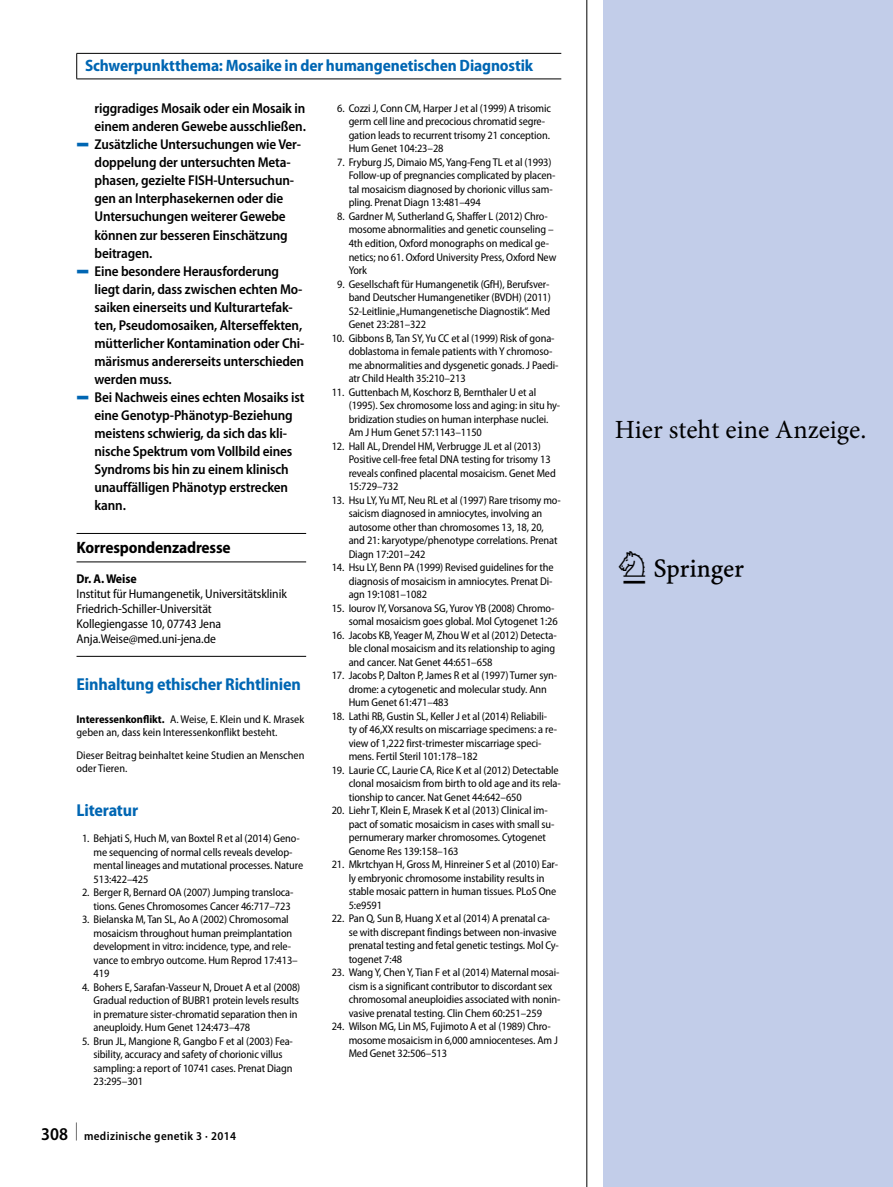
<style>
.page{position:relative;width:893px;height:1187px;background:#fff}
.page>*{position:absolute;margin:0;border:0;box-sizing:border-box;transform-origin:0 0}
.t1{font:45.75px "Springnew";color:#000}
.t2{font:26.25px "Minion Pro";color:#000}
.t3{font:700 semi-condensed 17.25px "Myriad Pro";letter-spacing:-.01em;color:#0066b3}
.t4{font:700 semi-condensed 16.5px "Myriad Pro";letter-spacing:-.005em;color:#0066b3}
.t5{font:700 semi-condensed 16.5px "Myriad Pro";letter-spacing:-.01em;color:#000}
.t6{font:600 semi-condensed 14.25px "Myriad Pro";letter-spacing:-.01em;color:#000}
.t7{font:semi-condensed 12.75px/15px "Myriad Pro";letter-spacing:-.01em;color:#000}
.t8{font:700 semi-condensed 12.75px "Myriad Pro";letter-spacing:-.01em;color:#000}
.t9{font:600 semi-condensed 12px "Myriad Pro";letter-spacing:.03em;color:#000}
.t10{font:semi-condensed 11.25px/13.5px "Myriad Pro";letter-spacing:-.01em;color:#000}
.s1{font-family:"Blik Buttons";font-weight:400;font-stretch:normal;color:#0066b3}
.s2{font-weight:700}
.s3{font-size:18px}
</style>
<div class="page">
<hr style="left:77px;top:533px;width:229px;height:1px;background:#000">
<hr style="left:77px;top:561px;width:229px;height:1px;background:#000">
<hr style="left:77px;top:656px;width:229px;height:1px;background:#000">
<div style="left:604px;top:0;width:289px;height:1186px;background:#c2cde9"></div>
<svg style="left:76px;top:54px;width:1px;height:25px"></svg>
<hr style="left:77px;top:79px;width:484px;height:1px;background:#000">
<hr style="left:77px;top:53px;width:484px;height:1px;background:#000">
<hr style="left:587px;top:0;width:1px;height:1186px;background:#000">
<h3 class="t4" style="left:85px;top:56px;width:450px">Schwerpunktthema: Mosaike in der humangenetischen Diagnostik</h3>
<p class="t6" style="left:95px;top:101px;width:212px">riggradiges Mosaik oder ein Mosaik in</p>
<p class="t6" style="left:95px;top:119px;width:213px">einem anderen Gewebe ausschließen.</p>
<p class="t6" style="left:77px;top:137px;width:226px"><span class="s1">5</span> Zusätzliche Untersuchungen wie Ver-</p>
<p class="t6" style="left:95px;top:155px;width:198px">doppelung der untersuchten Meta-</p>
<p class="t6" style="left:95px;top:173px;width:201px">phasen, gezielte FISH-Untersuchun-</p>
<p class="t6" style="left:95px;top:191px;width:190px">gen an Interphasekernen oder die</p>
<p class="t6" style="left:95px;top:209px;width:193px">Untersuchungen weiterer Gewebe</p>
<p class="t6" style="left:95px;top:227px;width:195px">können zur besseren Einschätzung</p>
<p class="t6" style="left:95px;top:245px;width:59px">beitragen.</p>
<p class="t6" style="left:77px;top:263px;width:204px"><span class="s1">5</span> Eine besondere Herausforderung</p>
<p class="t6" style="left:95px;top:281px;width:209px">liegt darin, dass zwischen echten Mo-</p>
<p class="t6" style="left:95px;top:299px;width:200px">saiken einerseits und Kulturartefak-</p>
<p class="t6" style="left:95px;top:317px;width:209px">ten, Pseudomosaiken, Alterseffekten,</p>
<p class="t6" style="left:95px;top:335px;width:211px">mütterlicher Kontamination oder Chi-</p>
<p class="t6" style="left:95px;top:353px;width:211px">märismus andererseits unterschieden</p>
<p class="t6" style="left:95px;top:371px;width:79px">werden muss.</p>
<p class="t6" style="left:77px;top:389px;width:229px"><span class="s1">5</span> Bei Nachweis eines echten Mosaiks ist</p>
<p class="t6" style="left:95px;top:407px;width:200px">eine Genotyp-Phänotyp-Beziehung</p>
<p class="t6" style="left:95px;top:425px;width:194px">meistens schwierig, da sich das kli-</p>
<p class="t6" style="left:95px;top:443px;width:199px">nische Spektrum vom Vollbild eines</p>
<p class="t6" style="left:95px;top:461px;width:196px">Syndroms bis hin zu einem klinisch</p>
<p class="t6" style="left:95px;top:479px;width:195px">unauffälligen Phänotyp erstrecken</p>
<p class="t6" style="left:95px;top:497px;width:33px">kann.</p>
<h3 class="t5" style="left:77px;top:538px;width:156px">Korrespondenzadresse</h3>
<p class="t8" style="left:77px;top:572px;width:62px">Dr. A. Weise</p>
<p class="t7" style="left:77px;top:587px;width:212px">Institut für Humangenetik, Universitätsklinik Friedrich-Schiller-Universität<br>Kollegiengasse 10, 07743 Jena Anja.Weise@med.uni-jena.de</p>
<h3 class="t3" style="left:77px;top:674px;width:226px">Einhaltung ethischer Richtlinien</h3>
<p class="t10" style="left:77px;top:712px;width:229px"><span class="s2">Interessenkonflikt.</span> A. Weise, E. Klein und K. Mrasek geben an, dass kein Interessenkonflikt besteht.</p>
<p class="t10" style="left:77px;top:748px;width:229px">Dieser Beitrag beinhaltet keine Studien an Menschen oder Tieren.</p>
<h3 class="t3" style="left:77px;top:800px;width:63px">Literatur</h3>
<p class="t10" style="left:94px;top:831px;width:211px;text-indent:-11px">1. Behjati S, Huch M, van Boxtel R et al (2014) Geno&shy;me sequencing of normal cells reveals develop&shy;mental lineages and mutational processes. Nature 513:422–425</p>
<p class="t10" style="left:82px;top:885px;width:213px;text-align:right">2. Berger R, Bernard OA (2007) Jumping transloca&shy;tions. Genes Chromosomes Cancer 46:717–723</p>
<p class="t10" style="left:94px;top:912px;width:206px;text-indent:-11px">3. Bielanska M, Tan SL, Ao A (2002) Chromosomal mosaicism throughout human preimplantation development in vitro: incidence, type, and rele&shy;vance to embryo outcome. Hum Reprod 17:413– 419</p>
<p class="t10" style="left:94px;top:980px;width:208px;text-indent:-11px">4. Bohers E, Sarafan-Vasseur N, Drouet A et al (2008)<br>Gradual reduction of BUBR1 protein levels results in premature sister-chromatid separation then in aneuploidy. Hum Genet 124:473–478</p>
<p class="t10" style="left:94px;top:1034px;width:201px;text-indent:-11px">5. Brun JL, Mangione R, Gangbo F et al (2003) Fea&shy;sibility, accuracy and safety of chorionic villus sampling: a report of 10741 cases. Prenat Diagn 23:295–301</p>
<p class="t9" style="left:41px;top:1129px;width:196px"><span class="s3">308 </span><sup>|</sup> medizinische genetik 3 · 2014</p>
<p class="t10" style="left:349px;top:102px;width:204px;text-indent:-11px">6. Cozzi J, Conn CM, Harper J et al (1999) A trisomic germ cell line and precocious chromatid segre&shy;gation leads to recurrent trisomy 21 conception.<br>Hum Genet 104:23–28</p>
<p class="t10" style="left:349px;top:156px;width:208px;text-indent:-11px">7. Fryburg JS, Dimaio MS, Yang-Feng TL et al (1993)<br>Follow-up of pregnancies complicated by placen&shy;tal mosaicism diagnosed by chorionic villus sam&shy;pling. Prenat Diagn 13:481–494</p>
<p class="t10" style="left:349px;top:210px;width:209px;text-indent:-11px">8. Gardner M, Sutherland G, Shaffer L (2012) Chro&shy;mosome abnormalities and genetic counseling – 4th edition, Oxford monographs on medical ge&shy;netics; no 61. Oxford University Press, Oxford New York</p>
<p class="t10" style="left:349px;top:277px;width:204px;text-indent:-11px">9. Gesellschaft für Humangenetik (GfH), Berufsver&shy;band Deutscher Humangenetiker (BVDH) (2011)<br>S2-Leitlinie „Humangenetische Diagnostik“. Med Genet 23:281–322</p>
<p class="t10" style="left:349px;top:331px;width:211px;text-indent:-17px">10. Gibbons B, Tan SY, Yu CC et al (1999) Risk of gona&shy;doblastoma in female patients with Y chromoso&shy;me abnormalities and dysgenetic gonads. J Paedi&shy;atr Child Health 35:210–213</p>
<p class="t10" style="left:349px;top:385px;width:213px;text-indent:-17px">11. Guttenbach M, Koschorz B, Bernthaler U et al (1995). Sex chromosome loss and aging: in situ hy&shy;bridization studies on human interphase nuclei.<br>Am J Hum Genet 57:1143–1150</p>
<p class="t10" style="left:349px;top:439px;width:209px;text-indent:-17px">12. Hall AL, Drendel HM, Verbrugge JL et al (2013)<br>Positive cell-free fetal DNA testing for trisomy 13 reveals confined placental mosaicism. Genet Med 15:729–732</p>
<p class="t10" style="left:349px;top:493px;width:214px;text-indent:-17px">13. Hsu LY, Yu MT, Neu RL et al (1997) Rare trisomy mo&shy;saicism diagnosed in amniocytes, involving an autosome other than chromosomes 13, 18, 20, and 21: karyotype/phenotype correlations. Prenat Diagn 17:201–242</p>
<p class="t10" style="left:349px;top:561px;width:206px;text-align:justify;text-indent:-17px">14. Hsu LY, Benn PA (1999) Revised guidelines for the diagnosis of mosaicism in amniocytes. Prenat Di&shy;agn 19:1081–1082</p>
<p class="t10" style="left:332px;top:601px;width:228px;text-align:right">15. Iourov IY, Vorsanova SG, Yurov YB (2008) Chromo&shy;somal mosaicism goes global. Mol Cytogenet 1:26</p>
<p class="t10" style="left:349px;top:628px;width:210px;text-indent:-17px">16. Jacobs KB, Yeager M, Zhou W et al (2012) Detecta&shy;ble clonal mosaicism and its relationship to aging and cancer. Nat Genet 44:651–658</p>
<p class="t10" style="left:349px;top:669px;width:210px;text-indent:-17px">17. Jacobs P, Dalton P, James R et al (1997) Turner syn&shy;drome: a cytogenetic and molecular study. Ann<br>Hum Genet 61:471–483</p>
<p class="t10" style="left:349px;top:709px;width:210px;text-indent:-17px">18. Lathi RB, Gustin SL, Keller J et al (2014) Reliabili&shy;ty of 46,XX results on miscarriage specimens: a re&shy;view of 1,222 first-trimester miscarriage speci&shy;mens. Fertil Steril 101:178–182</p>
<p class="t10" style="left:349px;top:763px;width:214px;text-indent:-17px">19. Laurie CC, Laurie CA, Rice K et al (2012) Detectable clonal mosaicism from birth to old age and its rela&shy;tionship to cancer. Nat Genet 44:642–650</p>
<p class="t10" style="left:349px;top:804px;width:207px;text-indent:-17px">20. Liehr T, Klein E, Mrasek K et al (2013) Clinical im&shy;pact of somatic mosaicism in cases with small su&shy;pernumerary marker chromosomes. Cytogenet Genome Res 139:158–163</p>
<p class="t10" style="left:349px;top:858px;width:211px;text-indent:-17px">21. Mkrtchyan H, Gross M, Hinreiner S et al (2010) Ear&shy;ly embryonic chromosome instability results in stable mosaic pattern in human tissues. PLoS One 5:e9591</p>
<p class="t10" style="left:349px;top:912px;width:212px;text-indent:-17px">22. Pan Q, Sun B, Huang X et al (2014) A prenatal ca&shy;se with discrepant findings between non-invasive prenatal testing and fetal genetic testings. Mol Cy&shy;togenet 7:48</p>
<p class="t10" style="left:349px;top:966px;width:213px;text-indent:-17px">23. Wang Y, Chen Y, Tian F et al (2014) Maternal mosai&shy;cism is a significant contributor to discordant sex chromosomal aneuploidies associated with nonin&shy;vasive prenatal testing. Clin Chem 60:251–259</p>
<p class="t10" style="left:349px;top:1020px;width:211px;text-indent:-17px">24. Wilson MG, Lin MS, Fujimoto A et al (1989) Chro&shy;mosome mosaicism in 6,000 amniocenteses. Am J<br>Med Genet 32:506–513</p>
<h2 class="t2" style="left:615px;top:412px;width:253px">Hier steht eine Anzeige.</h2>
<h1 class="t1" style="left:614px;top:533px;width:133px">2123</h1>
</div>
